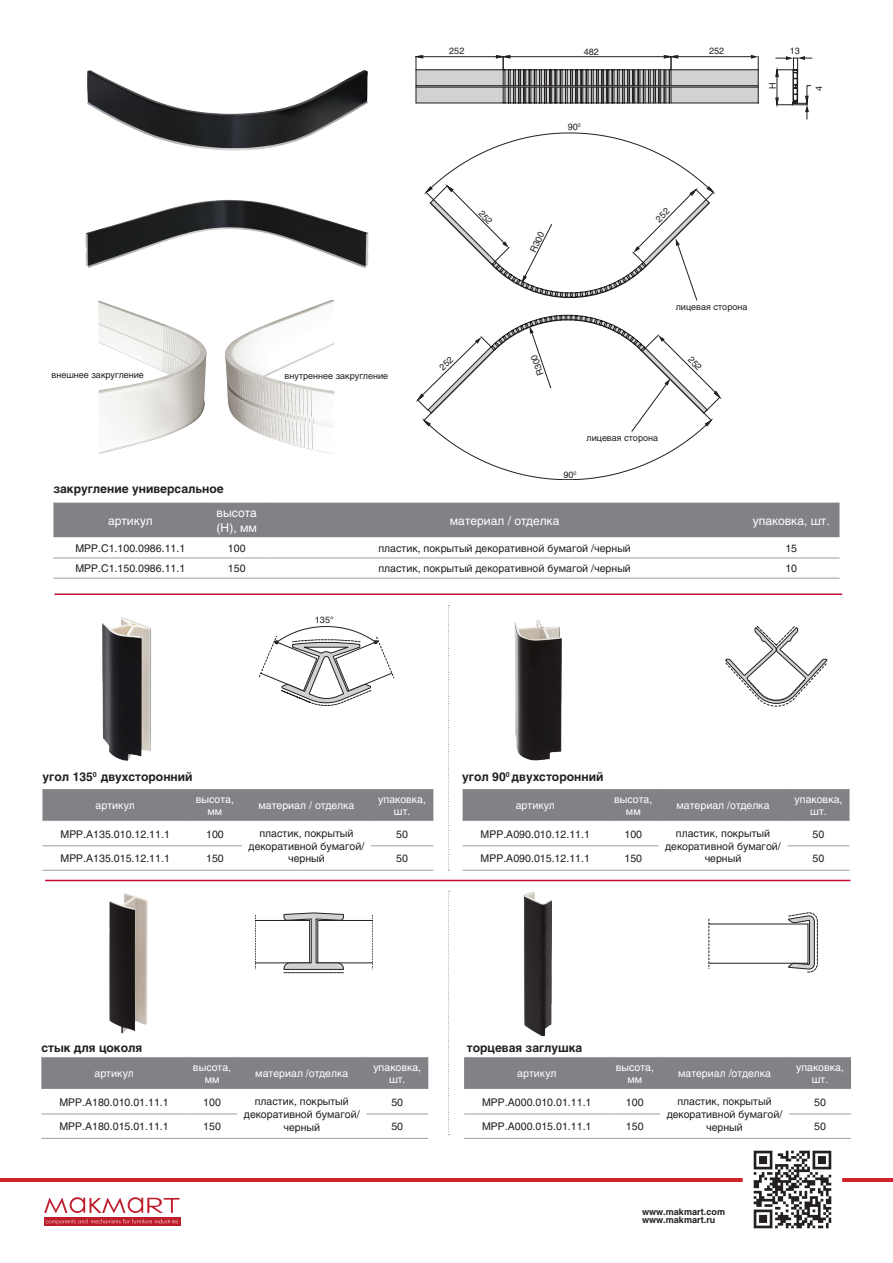
<style>
.page{position:relative;width:893px;height:1263px;background:#fff}
.page>*{position:absolute;margin:0;border:0;box-sizing:border-box;transform-origin:0 0}
.артикулы{font:700 12px "Helios C";color:#231f20}
.t1{font:12px/14.4px "Helios C";color:#fff}
.t2{font:10.5px/12.6px "Helios C";color:#231f20;text-align:center}
.t3{font:10.5px/12.6px "Helios C";color:#fff;text-align:center}
.схемы{font:9px "Helios C";color:#231f20}
.t4{font:700 9px "Helios C";color:#231f20}
.t5{font:700 9px "Helios";color:#231f20}
</style>
<div class="page">
<hr style="left:0;top:1178px;width:893px;height:3px;background:#d1232a">
<img style="left:746px;top:1150px;width:93px;height:79px">
<div style="left:44px;top:1217px;width:136px;height:9px;background:#be1d2c"></div>
<svg style="left:46px;top:1219px;width:132px;height:5px"></svg>
<svg style="left:44px;top:1197px;width:136px;height:16px"></svg>
<img style="left:102px;top:617px;width:49px;height:144px">
<img style="left:514px;top:619px;width:48px;height:142px">
<img style="left:523px;top:892px;width:29px;height:145px">
<img style="left:109px;top:893px;width:39px;height:141px">
<svg style="left:448px;top:891px;width:2px;height:244px"></svg>
<svg style="left:448px;top:605px;width:2px;height:266px"></svg>
<div style="left:463px;top:789px;width:386px;height:32px;background:#808285"></div>
<hr style="left:463px;top:845px;width:145px;height:1px;background:#a8a9ad">
<hr style="left:608px;top:845px;width:51px;height:1px;background:#a8a9ad">
<hr style="left:787px;top:845px;width:62px;height:1px;background:#a8a9ad">
<hr style="left:463px;top:870px;width:145px;height:1px;background:#a8a9ad">
<hr style="left:608px;top:870px;width:51px;height:1px;background:#a8a9ad">
<hr style="left:659px;top:870px;width:128px;height:1px;background:#a8a9ad">
<hr style="left:787px;top:870px;width:62px;height:1px;background:#a8a9ad">
<div style="left:464px;top:1057px;width:387px;height:32px;background:#808285"></div>
<hr style="left:464px;top:1113px;width:146px;height:1px;background:#a8a9ad">
<hr style="left:610px;top:1113px;width:50px;height:1px;background:#a8a9ad">
<hr style="left:789px;top:1113px;width:62px;height:1px;background:#a8a9ad">
<hr style="left:464px;top:1138px;width:146px;height:1px;background:#a8a9ad">
<hr style="left:610px;top:1138px;width:50px;height:1px;background:#a8a9ad">
<hr style="left:660px;top:1138px;width:129px;height:1px;background:#a8a9ad">
<hr style="left:789px;top:1138px;width:62px;height:1px;background:#a8a9ad">
<div style="left:41px;top:1057px;width:387px;height:32px;background:#808285"></div>
<hr style="left:41px;top:1113px;width:146px;height:1px;background:#a8a9ad">
<hr style="left:187px;top:1113px;width:50px;height:1px;background:#a8a9ad">
<hr style="left:366px;top:1113px;width:62px;height:1px;background:#a8a9ad">
<hr style="left:41px;top:1138px;width:146px;height:1px;background:#a8a9ad">
<hr style="left:187px;top:1138px;width:50px;height:1px;background:#a8a9ad">
<hr style="left:237px;top:1138px;width:129px;height:1px;background:#a8a9ad">
<hr style="left:366px;top:1138px;width:62px;height:1px;background:#a8a9ad">
<svg style="left:259px;top:626px;width:135px;height:80px"></svg>
<div style="left:42px;top:789px;width:391px;height:32px;background:#808285"></div>
<hr style="left:42px;top:845px;width:146px;height:1px;background:#a8a9ad">
<hr style="left:188px;top:845px;width:54px;height:1px;background:#a8a9ad">
<hr style="left:371px;top:845px;width:62px;height:1px;background:#a8a9ad">
<hr style="left:42px;top:870px;width:146px;height:1px;background:#a8a9ad">
<hr style="left:188px;top:870px;width:54px;height:1px;background:#a8a9ad">
<hr style="left:242px;top:870px;width:129px;height:1px;background:#a8a9ad">
<hr style="left:371px;top:870px;width:62px;height:1px;background:#a8a9ad">
<svg style="left:725px;top:626px;width:102px;height:80px"></svg>
<svg style="left:788px;top:912px;width:30px;height:60px"></svg>
<svg style="left:709px;top:919px;width:1px;height:50px"></svg>
<svg style="left:255px;top:913px;width:118px;height:60px"></svg>
<hr style="left:45px;top:880px;width:805px;height:1px;background:#c40c37">
<img style="left:85px;top:200px;width:284px;height:68px">
<img style="left:87px;top:70px;width:281px;height:81px">
<div style="left:53px;top:503px;width:786px;height:34px;background:#808285"></div>
<hr style="left:53px;top:557px;width:154px;height:1px;background:#a8a9ad">
<hr style="left:207px;top:557px;width:59px;height:1px;background:#a8a9ad">
<hr style="left:266px;top:557px;width:477px;height:1px;background:#a8a9ad">
<hr style="left:743px;top:557px;width:96px;height:1px;background:#a8a9ad">
<hr style="left:53px;top:578px;width:154px;height:1px;background:#a8a9ad">
<hr style="left:207px;top:578px;width:59px;height:1px;background:#a8a9ad">
<hr style="left:266px;top:578px;width:477px;height:1px;background:#a8a9ad">
<hr style="left:743px;top:578px;width:96px;height:1px;background:#a8a9ad">
<img style="left:98px;top:301px;width:109px;height:153px">
<img style="left:225px;top:301px;width:109px;height:153px">
<hr style="left:54px;top:593px;width:788px;height:2px;background:#c40c37">
<svg style="left:416px;top:55px;width:396px;height:425px"></svg>
<p class="схемы" style="left:52px;top:370px;width:94px">внешнее закругление</p>
<p class="схемы" style="left:284px;top:371px;width:105px">внутреннее закругление</p>
<p class="схемы" style="left:449px;top:45px;width:17px">252</p>
<p class="схемы" style="left:584px;top:46px;width:17px">482</p>
<p class="схемы" style="left:709px;top:45px;width:17px">252</p>
<p class="схемы" style="left:790px;top:45px;width:12px">13</p>
<p class="схемы" style="left:767px;top:89px;width:8px;rotate:-90deg">H</p>
<p class="схемы" style="left:568px;top:121px;width:15px">90<sup>0</sup></p>
<p class="схемы" style="left:813px;top:91px;width:7px;rotate:-90deg">4</p>
<p class="схемы" style="left:528px;top:249px;width:23px;rotate:-64deg">R300</p>
<p class="схемы" style="left:536px;top:377px;width:23px;rotate:-110deg">R300</p>
<p class="схемы" style="left:676px;top:301px;width:73px">лицевая сторона</p>
<p class="схемы" style="left:587px;top:432px;width:73px">лицевая сторона</p>
<p class="схемы" style="left:563px;top:469px;width:15px">90<sup>0</sup></p>
<p class="артикулы" style="left:53px;top:482px;width:172px">закругление универсальное</p>
<p class="t1" style="left:108px;top:513px;width:46px">артикул</p>
<p class="t1" style="left:217px;top:506px;width:42px">высота (H), мм</p>
<p class="t1" style="left:450px;top:513px;width:111px">материал / отделка</p>
<p class="t1" style="left:753px;top:513px;width:79px">упаковка, шт.</p>
<p class="t2" style="left:75px;top:542px;width:111px">MPP.C1.100.0986.11.1</p>
<p class="t2" style="left:228px;top:542px;width:19px">100</p>
<p class="t2" style="left:378px;top:542px;width:254px">пластик, покрытый декоративной бумагой /черный</p>
<p class="t2" style="left:785px;top:542px;width:13px">15</p>
<p class="t2" style="left:75px;top:562px;width:111px">MPP.C1.150.0986.11.1</p>
<p class="t2" style="left:228px;top:562px;width:19px">150</p>
<p class="t2" style="left:378px;top:562px;width:254px">пластик, покрытый декоративной бумагой /черный</p>
<p class="t2" style="left:785px;top:562px;width:13px">10</p>
<p class="схемы" style="left:315px;top:614px;width:20px">135°</p>
<p class="артикулы" style="left:42px;top:769px;width:152px">угол 135<sup>0</sup> двухсторонний</p>
<p class="t3" style="left:96px;top:799px;width:41px">артикул</p>
<p class="t3" style="left:196px;top:793px;width:40px">высота, мм</p>
<p class="t3" style="left:258px;top:799px;width:97px">материал / отделка</p>
<p class="t3" style="left:378px;top:793px;width:49px">упаковка, шт.</p>
<p class="t2" style="left:61px;top:827px;width:111px">MPP.A135.010.12.11.1</p>
<p class="t2" style="left:206px;top:827px;width:19px">100</p>
<p class="t2" style="left:249px;top:827px;width:117px">пластик, покрытый декоративной бумагой/</p>
<p class="t2" style="left:288px;top:852px;width:38px">черный</p>
<p class="t2" style="left:396px;top:827px;width:13px">50</p>
<p class="t2" style="left:61px;top:852px;width:111px">MPP.A135.015.12.11.1</p>
<p class="t2" style="left:206px;top:852px;width:19px">150</p>
<p class="t2" style="left:396px;top:852px;width:13px">50</p>
<p class="артикулы" style="left:462px;top:769px;width:143px">угол 90<sup>0</sup> двухсторонний</p>
<p class="t3" style="left:516px;top:799px;width:41px">артикул</p>
<p class="t3" style="left:614px;top:793px;width:40px">высота, мм</p>
<p class="t3" style="left:677px;top:799px;width:94px">материал /отделка</p>
<p class="t3" style="left:795px;top:793px;width:49px">упаковка, шт.</p>
<p class="t2" style="left:481px;top:827px;width:111px">MPP.A090.010.12.11.1</p>
<p class="t2" style="left:624px;top:827px;width:19px">100</p>
<p class="t2" style="left:665px;top:827px;width:117px">пластик, покрытый декоративной бумагой/ черный</p>
<p class="t2" style="left:813px;top:827px;width:13px">50</p>
<p class="t2" style="left:481px;top:852px;width:111px">MPP.A090.015.12.11.1</p>
<p class="t2" style="left:624px;top:852px;width:19px">150</p>
<p class="t2" style="left:813px;top:852px;width:13px">50</p>
<p class="артикулы" style="left:41px;top:1040px;width:102px">стык для цоколя</p>
<p class="артикулы" style="left:467px;top:1040px;width:117px">торцевая заглушка</p>
<p class="t3" style="left:95px;top:1067px;width:41px">артикул</p>
<p class="t3" style="left:193px;top:1061px;width:40px">высота, мм</p>
<p class="t3" style="left:255px;top:1067px;width:94px">материал /отделка</p>
<p class="t3" style="left:373px;top:1061px;width:49px">упаковка, шт.</p>
<p class="t2" style="left:59px;top:1096px;width:111px">MPP.A180.010.01.11.1</p>
<p class="t2" style="left:203px;top:1096px;width:19px">100</p>
<p class="t2" style="left:244px;top:1095px;width:117px">пластик, покрытый декоративной бумагой/ черный</p>
<p class="t2" style="left:391px;top:1096px;width:13px">50</p>
<p class="t2" style="left:59px;top:1120px;width:111px">MPP.A180.015.01.11.1</p>
<p class="t2" style="left:203px;top:1120px;width:19px">150</p>
<p class="t2" style="left:391px;top:1120px;width:13px">50</p>
<p class="t3" style="left:517px;top:1067px;width:41px">артикул</p>
<p class="t3" style="left:616px;top:1061px;width:40px">высота, мм</p>
<p class="t3" style="left:678px;top:1067px;width:94px">материал /отделка</p>
<p class="t3" style="left:796px;top:1061px;width:49px">упаковка, шт.</p>
<p class="t2" style="left:482px;top:1096px;width:111px">MPP.A000.010.01.11.1</p>
<p class="t2" style="left:626px;top:1096px;width:19px">100</p>
<p class="t2" style="left:667px;top:1095px;width:117px">пластик, покрытый декоративной бумагой/ черный</p>
<p class="t2" style="left:814px;top:1096px;width:13px">50</p>
<p class="t2" style="left:482px;top:1120px;width:111px">MPP.A000.015.01.11.1</p>
<p class="t2" style="left:626px;top:1120px;width:19px">150</p>
<p class="t2" style="left:814px;top:1120px;width:13px">50</p>
<p class="t4" style="left:642px;top:1206px;width:84px">www.makmart.com</p>
<p class="t5" style="left:642px;top:1215px;width:75px">www.makmart.ru</p>
</div>
